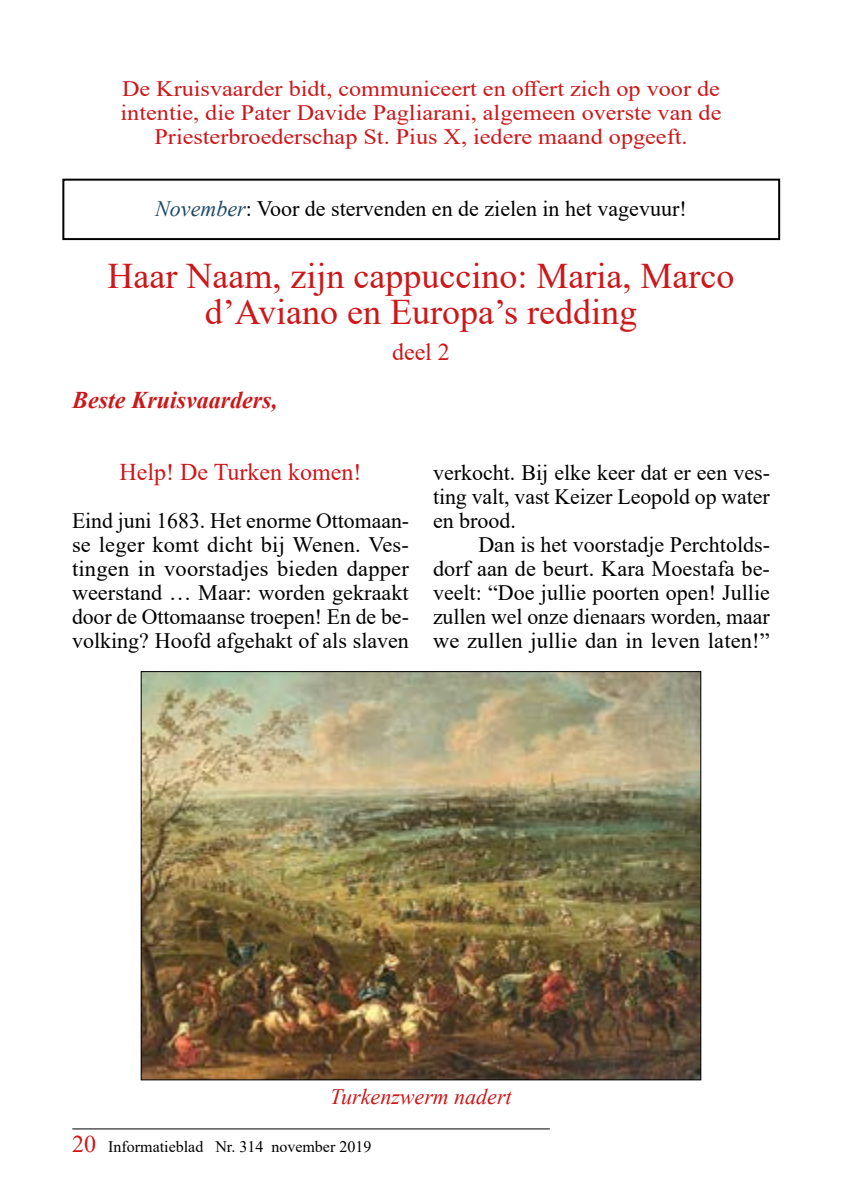
<style>
.page{position:relative;width:842px;height:1191px;background:#fff}
.page>*{position:absolute;margin:0;border:0;box-sizing:border-box;transform-origin:0 0}
.t1{font:36px/36px "Times New Roman";color:#cd171a;text-align:center}
.t2{font:24px "Times New Roman";color:#cd171a}
.t3{font:italic 700 24px "Times New Roman";color:#cd171a}
.t4{font:22px/24px "Times New Roman";color:#000;text-align:justify}
.t5{font:22px/24px "Times New Roman";color:#cd171a;text-align:center;scale:1.1 1}
.t6{font:italic 22px "Times New Roman";color:#cd171a}
.t7{font:16px "Times New Roman";color:#000}
.s1{font-style:italic;color:#1f4966}
.s2{font-size:24px;color:#cd171a}
</style>
<div class="page">
<hr style="left:72px;top:1128px;width:478px;height:1px;background:#000">
<div style="left:62px;top:179px;width:718px;height:61px;border:2px solid #000"></div>
<img style="left:143px;top:673px;width:556px;height:405px">
<p class="t5" style="left:121px;top:76px;width:548px">De Kruisvaarder bidt, communiceert en offert zich op voor de intentie, die Pater Davide Pagliarani, algemeen overste van de<br>Priesterbroederschap St. Pius X, iedere maand opgeeft.</p>
<p class="t4" style="left:155px;top:196px;width:533px"><span class="s1">November</span>: Voor de stervenden en de zielen in het vagevuur!</p>
<h1 class="t1" style="left:108px;top:257px;width:628px">Haar Naam, zijn cappuccino: Maria, Marco d’Aviano en Europa’s redding</h1>
<p class="t2" style="left:392px;top:335px;width:59px">deel 2</p>
<p class="t3" style="left:72px;top:383px;width:207px">Beste Kruisvaarders,</p>
<p class="t2" style="left:119px;top:455px;width:243px">Help! De Turken komen!</p>
<p class="t4" style="left:72px;top:508px;width:338px">Eind juni 1683. Het enorme Ottomaan&shy;se leger komt dicht bij Wenen. Ves&shy;tingen in voorstadjes bieden dapper weerstand … Maar: worden gekraakt door de Ottomaanse troepen! En de be&shy;volking? Hoofd afgehakt of als slaven</p>
<p class="t4" style="left:433px;top:460px;width:338px">verkocht. Bij elke keer dat er een ves&shy;ting valt, vast Keizer Leopold op water en brood.</p>
<p class="t4" style="left:433px;top:532px;width:338px;text-indent:45px">Dan is het voorstadje Perchtolds&shy;dorf aan de beurt. Kara Moestafa be&shy;veelt: “Doe jullie poorten open! Jullie zullen wel onze dienaars worden, maar we zullen jullie dan in leven laten!”</p>
<p class="t6" style="left:330px;top:1081px;width:183px">Turkenzwerm nadert</p>
<p class="t7" style="left:72px;top:1134px;width:301px"><span class="s2">20</span> Informatieblad Nr. 314 november 2019</p>
</div>
